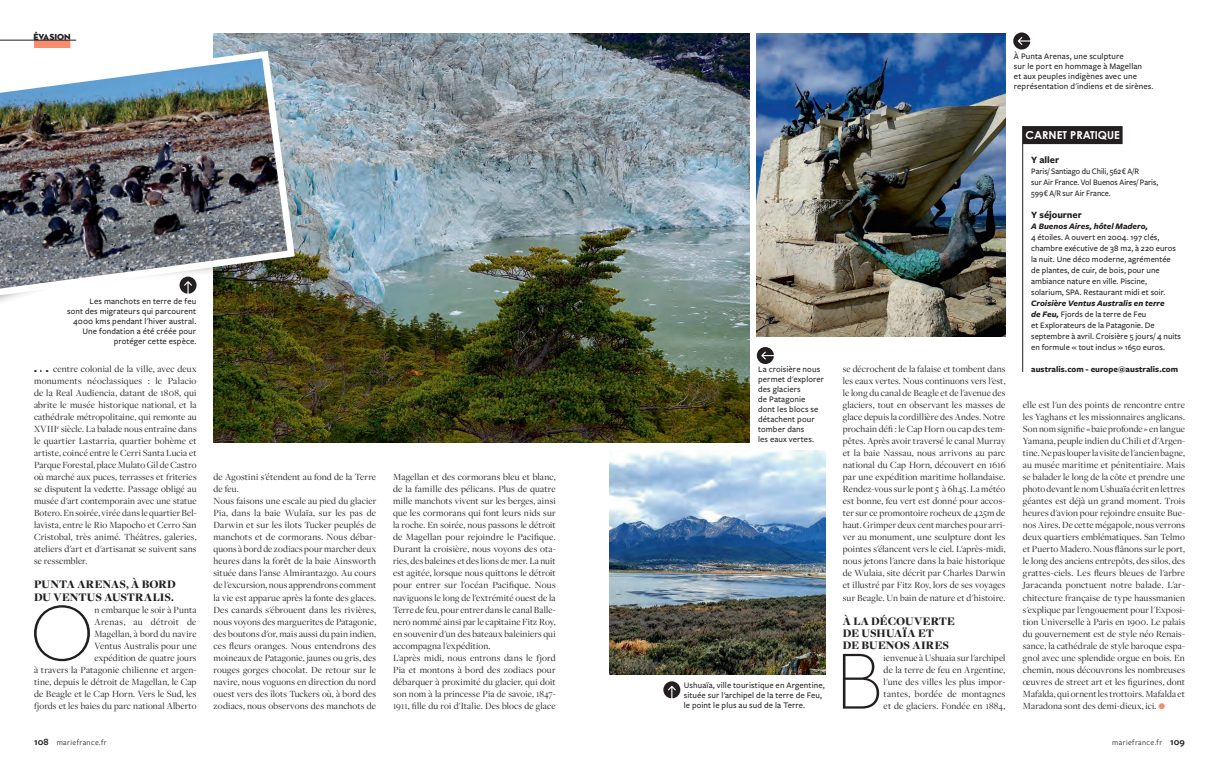
<style>
.page{position:relative;width:1219px;height:766px;background:#fff}
.page>*{position:absolute;margin:0;border:0;box-sizing:border-box;transform-origin:0 0}
.t1{font:300 80.4px "Neutraface Display";color:#231f20}
.t2{font:900 12px/12px "Freight Disp Pro";letter-spacing:.005em;color:#231f20}
.t3{font:700 11px "Century Gothic Pro";color:#fff}
.t4{font:700 10px "Freight Sans Pro";color:#231f20}
.t5{font:9.8px/12px "Freight Disp Pro";letter-spacing:.015em;color:#231f20;text-align:justify}
.t6{font:9px "Neutraface Display Titling";color:#231f20}
.t7{font:500 8.8px/10px "Freight Sans Pro";letter-spacing:.01em;color:#231f20}
.t8{font:500 8.7px/11px "Freight Sans Pro";color:#231f20}
.t9{font:500 8.7px/11px "Freight Sans Pro";color:#231f20;scale:.96 1}
.t10{font:700 8.7px "Freight Sans Pro";letter-spacing:.005em;color:#231f20}
.t11{font:italic 700 8.7px "Freight Sans Pro";letter-spacing:.005em;color:#231f20}
.t12{font:8px "Freight Sans Pro";letter-spacing:.05em;color:#231f20}
.s1{font-weight:700;font-style:italic}
.s2{font-family:"Freight Sans Pro";font-size:9px;color:#f68d6f}
.s3{font-weight:600;font-size:10px}
</style>
<div class="page">
<svg style="left:35px;top:370px;width:13px;height:2px"></svg>
<div style="left:1023px;top:126px;width:100px;height:18px;background:#231f20"></div>
<hr style="left:1022px;top:126px;width:1px;height:246px;background:#231f20">
<img style="left:214px;top:34px;width:535px;height:408px">
<img style="left:756px;top:34px;width:249px;height:303px">
<div style="left:0;top:45px;width:299px;height:266px;background:#231f20;opacity:.75"></div>
<img style="left:0;top:47px;width:298px;height:254px">
<svg style="left:663px;top:681px;width:17px;height:17px"></svg>
<svg style="left:180px;top:276px;width:17px;height:17px"></svg>
<img style="left:609px;top:450px;width:217px;height:224px">
<svg style="left:757px;top:347px;width:17px;height:17px"></svg>
<svg style="left:1013px;top:32px;width:17px;height:17px"></svg>
<div style="left:34px;top:40px;width:36px;height:8px;background:#f68d6f"></div>
<hr style="left:0;top:40px;width:76px;height:1px;background:#231f20">
<p class="t6" style="left:34px;top:31px;width:39px">ÉVASION</p>
<p class="t7" style="left:67px;top:295px;width:131px;text-align:right">Les manchots en terre de feu<br>sont des migrateurs qui parcourent<br>4000 kms pendant l'hiver austral.<br>Une fondation a été créée pour protéger cette espèce.</p>
<p class="t5" style="left:34px;top:363px;width:164px;text-indent:19px">centre colonial de la ville, avec deux monuments néoclassiques : le Palacio de la Real Audiencia, datant de 1808, qui abrite le musée historique national, et la cathédrale métropolitaine, qui remonte au XVIII<sup>e</sup> siècle. La balade nous entraîne dans le quartier Lastarria, quartier bohème et artiste, coincé entre le Cerri Santa Lucia et Parque Forestal, place Mulato Gil de Castro où marché aux puces, terrasses et friteries se disputent la vedette. Passage obligé au musée d'art contemporain avec une statue Botero. En soirée, virée dans le quartier Bel&shy;lavista, entre le Rio Mapocho et Cerro San Cristobal, très animé. Théâtres, galeries, ateliers d'art et d'artisanat se suivent sans se ressembler.</p>
<p class="t2" style="left:34px;top:578px;width:143px">PUNTA ARENAS, À BORD<br>DU VENTUS AUSTRALIS.</p>
<h1 class="t1" style="left:30px;top:589px;width:65px">O</h1>
<p class="t5" style="left:34px;top:603px;width:164px;text-align:right">n embarque le soir à Punta<br>Arenas, au détroit de<br>Magellan, à bord du navire<br>Ventus Australis pour une<br>expédition de quatre jours<br>à travers la Patagonie chilienne et argen&shy;tine, depuis le détroit de Magellan, le Cap de Beagle et le Cap Horn. Vers le Sud, les fjords et les baies du parc national Alberto</p>
<p class="t5" style="left:214px;top:471px;width:164px;text-align:left">de Agostini s'étendent au fond de la Terre de feu.<br>Nous faisons une escale au pied du glacier Pia, dans la baie Wulaïa, sur les pas de Darwin et sur les îlots Tucker peuplés de manchots et de cormorans. Nous débar&shy;quons à bord de zodiacs pour marcher deux heures dans la forêt de la baie Ainsworth située dans l'anse Almirantazgo. Au cours de l'excursion, nous apprendrons comment la vie est apparue après la fonte des glaces.<br>Des canards s'ébrouent dans les rivières, nous voyons des marguerites de Patagonie, des boutons d'or, mais aussi du pain indien, ces fleurs oranges. Nous entendrons des moineaux de Patagonie, jaunes ou gris, des rouges gorges chocolat. De retour sur le navire, nous voguons en direction du nord ouest vers des îlots Tuckers où, à bord des zodiacs, nous observons des manchots de</p>
<p class="t5" style="left:393px;top:471px;width:164px;text-align:left">Magellan et des cormorans bleu et blanc, de la famille des pélicans. Plus de quatre mille manchots vivent sur les berges, ainsi que les cormorans qui font leurs nids sur la roche. En soirée, nous passons le détroit de Magellan pour rejoindre le Pacifique.<br>Durant la croisière, nous voyons des ota&shy;ries, des baleines et des lions de mer. La nuit est agitée, lorsque nous quittons le détroit pour entrer sur l'océan Pacifique. Nous naviguons le long de l'extrémité ouest de la Terre de feu, pour entrer dans le canal Balle&shy;nero nommé ainsi par le capitaine Fitz Roy, en souvenir d'un des bateaux baleiniers qui accompagna l'expédition.<br>L'après midi, nous entrons dans le fjord Pia et montons à bord des zodiacs pour débarquer à proximité du glacier, qui doit son nom à la princesse Pia de savoie, 1847- 1911, fille du roi d'Italie. Des blocs de glace</p>
<p class="t7" style="left:758px;top:364px;width:68px">La croisière nous permet d'explorer des glaciers<br>de Patagonie dont les blocs se détachent pour tomber dans<br>les eaux vertes.</p>
<p class="t7" style="left:684px;top:679px;width:142px">Ushuaïa, ville touristique en Argentine, située sur l'archipel de la terre de Feu, le point le plus au sud de la Terre.</p>
<p class="t7" style="left:1014px;top:51px;width:141px">À Punta Arenas, une sculpture<br>sur le port en hommage à Magellan<br>et aux peuples indigènes avec une représentation d'indiens et de sirènes.</p>
<p class="t5" style="left:843px;top:363px;width:164px">se décrochent de la falaise et tombent dans les eaux vertes. Nous continuons vers l'est, le long du canal de Beagle et de l'avenue des glaciers, tout en observant les masses de glace depuis la cordillière des Andes. Notre prochain défi : le Cap Horn ou cap des tem&shy;pêtes. Après avoir traversé le canal Murray et la baie Nassau, nous arrivons au parc national du Cap Horn, découvert en 1616 par une expédition maritime hollandaise.<br>Rendez-vous sur le pont 5 à 6h45. La météo est bonne, feu vert est donné pour accos&shy;ter sur ce promontoire rocheux de 425m de haut. Grimper deux cent marches pour arri&shy;ver au monument, une sculpture dont les pointes s'élancent vers le ciel. L'après-midi, nous jetons l'ancre dans la baie historique de Wulaia, site décrit par Charles Darwin et illustré par Fitz Roy, lors de ses voyages sur Beagle. Un bain de nature et d'histoire.</p>
<p class="t2" style="left:843px;top:614px;width:114px">À LA DÉCOUVERTE<br>DE USHUAÏA ET<br>DE BUENOS AIRES</p>
<h1 class="t1" style="left:835px;top:637px;width:49px">B</h1>
<p class="t5" style="left:884px;top:651px;width:123px">ienvenue à Ushuaia sur l'archipel de la terre de feu en Argentine, l'une des villes les plus impor&shy;tantes, bordée de montagnes et de glaciers. Fondée en 1884,</p>
<p class="t3" style="left:1025px;top:128px;width:96px">CARNET PRATIQUE</p>
<p class="t4" style="left:1031px;top:152px;width:29px">Y aller</p>
<p class="t9" style="left:1031px;top:165px;width:134px">Paris/ Santiago du Chili, 562 € A/R<br>sur Air France. Vol Buenos Aires/ Paris,<br>599 € A/R sur Air France.</p>
<p class="t4" style="left:1031px;top:207px;width:52px">Y séjourner</p>
<p class="t11" style="left:1031px;top:220px;width:118px">A Buenos Aires, hôtel Madero,</p>
<p class="t8" style="left:1031px;top:231px;width:146px">4 étoiles. A ouvert en 2004. 197 clés, chambre exécutive de 38 m2, à 220 euros la nuit. Une déco moderne, agrémentée de plantes, de cuir, de bois, pour une ambiance nature en ville. Piscine, solarium, SPA. Restaurant midi et soir.</p>
<p class="t8" style="left:1031px;top:297px;width:151px"><span class="s1">Croisière Ventus Australis en terre<br>de Feu,</span> Fjords de la terre de Feu<br>et Explorateurs de la Patagonie. De septembre à avril. Croisière 5 jours/ 4 nuits en formule « tout inclus » 1650 euros.</p>
<p class="t10" style="left:1031px;top:363px;width:149px">australis.com - europe@australis.com</p>
<p class="t5" style="left:1023px;top:399px;width:164px">elle est l'un des points de rencontre entre les Yaghans et les missionnaires anglicans.<br>Son nom signifie « baie profonde » en langue Yamana, peuple indien du Chili et d'Argen&shy;tine. Ne pas louper la visite de l'ancien bagne, au musée maritime et pénitentiaire. Mais se balader le long de la côte et prendre une photo devant le nom Ushuaïa écrit en lettres géantes est déjà un grand moment. Trois heures d'avion pour rejoindre ensuite Bue&shy;nos Aires. De cette mégapole, nous verrons deux quartiers emblématiques. San Telmo et Puerto Madero. Nous flânons sur le port, le long des anciens entrepôts, des silos, des grattes-ciels. Les fleurs bleues de l'arbre Jaracanda ponctuent notre balade. L'ar&shy;chitecture française de type haussmanien s'explique par l'engouement pour l'Exposi&shy;tion Universelle à Paris en 1900. Le palais du gouvernement est de style néo Renais&shy;sance, la cathédrale de style baroque espa&shy;gnol avec une splendide orgue en bois. En chemin, nous découvrons les nombreuses œuvres de street art et les figurines, dont Mafalda, qui ornent les trottoirs. Mafalda et Maradona sont des demi-dieux, ici. <span class="s2">b</span></p>
<p class="t12" style="left:34px;top:736px;width:74px"><span class="s3">108</span> mariefrance.fr</p>
<p class="t12" style="left:1112px;top:736px;width:74px">mariefrance.fr <span class="s3">109</span></p>
</div>
